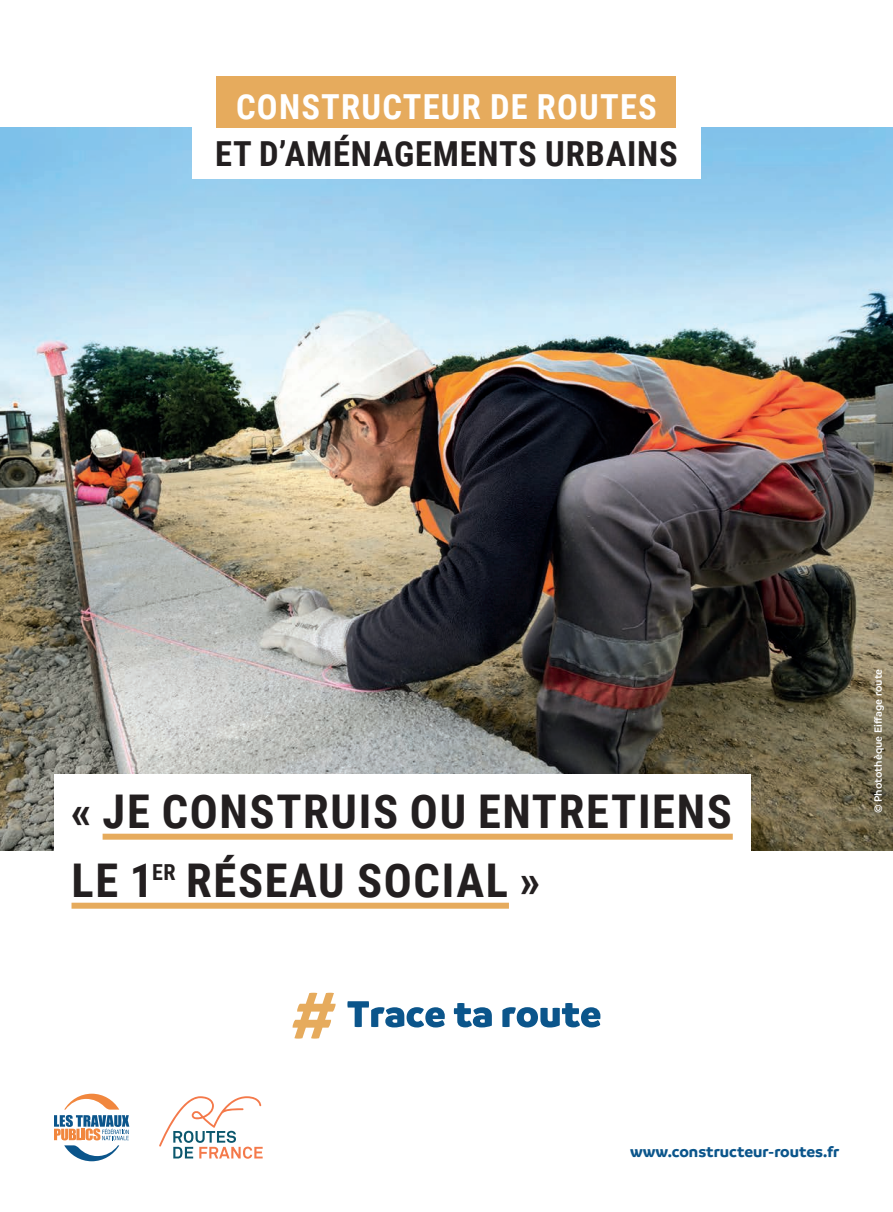
<style>
.page{position:relative;width:893px;height:1212px;background:#fff}
.page>*{position:absolute;margin:0;border:0;box-sizing:border-box;transform-origin:0 0}
.t1{font:700 46.5px/69px "Roboto Condensed";letter-spacing:.035em;color:#231f20}
.t2{font:700 34.5px "Roboto Condensed";letter-spacing:.025em;color:#231f20}
.t3{font:700 34.5px "Roboto Condensed";letter-spacing:.035em;color:#fff}
.t4{font:700 22.05px "Roboto Condensed";color:#231f20}
.t5{font:700 16.5px "Branding";color:#0b558b}
.t6{font:600 11.25px "Branding";color:#fff}
</style>
<div class="page">
<img style="left:0;top:128px;width:893px;height:722px">
<div style="left:192px;top:123px;width:509px;height:56px;background:#fff"></div>
<div style="left:217px;top:77px;width:459px;height:51px;background:#e6ab5d"></div>
<svg style="left:293px;top:993px;width:43px;height:45px"></svg>
<svg style="left:347px;top:1001px;width:98px;height:26px"></svg>
<svg style="left:454px;top:1003px;width:38px;height:24px"></svg>
<svg style="left:502px;top:1003px;width:98px;height:24px"></svg>
<svg style="left:64px;top:1094px;width:55px;height:15px"></svg>
<svg style="left:54px;top:1115px;width:75px;height:46px"></svg>
<svg style="left:159px;top:1096px;width:104px;height:63px"></svg>
<div style="left:54px;top:774px;width:696px;height:85px;background:#fff"></div>
<div style="left:103px;top:834px;width:630px;height:6px;background:#e6ab5d"></div>
<div style="left:72px;top:903px;width:437px;height:6px;background:#e6ab5d"></div>
<p class="t3" style="left:236px;top:82px;width:422px">CONSTRUCTEUR DE ROUTES</p>
<p class="t2" style="left:215px;top:129px;width:464px">ET D’AMÉNAGEMENTS URBAINS</p>
<p class="t1" style="left:71px;top:775px;width:663px">« JE CONSTRUIS OU ENTRETIENS<br>LE 1 RÉSEAU SOCIAL »</p>
<p class="t4" style="left:152px;top:857px;width:25px">ER</p>
<p class="t6" style="left:872px;top:813px;width:146px;rotate:-90deg">© Photothèque Eiffage route</p>
<p class="t5" style="left:630px;top:1142px;width:211px">www.constructeur-routes.fr</p>
</div>
